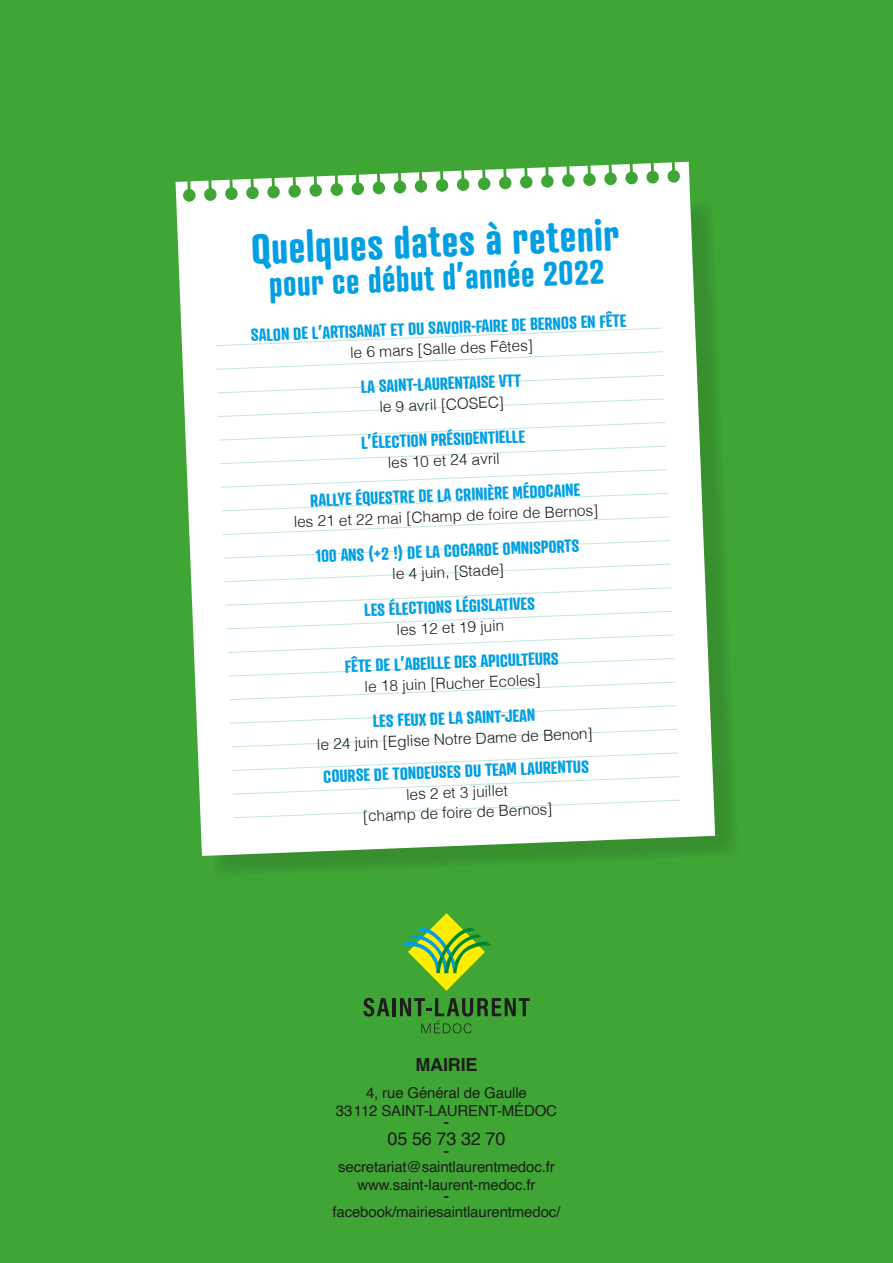
<style>
.page{position:relative;width:893px;height:1263px;background:#3fa535}
.page>*{position:absolute;margin:0;border:0;box-sizing:border-box;transform-origin:0 0}
.t1{font:700 40.95px "Atrament";color:#009fe3}
.t2{font:700 33px "Atrament";color:#009fe3}
.t3{font:18px/16.5px "Helvetica";letter-spacing:-.01em;color:#1d1d1b;text-align:center}
.t4{font:700 18px "Helvetica";letter-spacing:-.01em;color:#1d1d1b}
.t5{font:700 17.1px "Atrament";color:#009fe3}
.t6{font:300 15.3px/20.2px "Helvetica";color:#1d1d1b;text-align:center}
.t7{font:15px/18px "Helvetica";letter-spacing:-.01em;color:#1d1d1b;text-align:center}
</style>
<div class="page">
<svg style="left:363px;top:998px;width:26px;height:18px"></svg>
<hr style="left:392px;top:998px;width:3px;height:18px;background:#1d1d1b">
<svg style="left:400px;top:998px;width:130px;height:35px"></svg>
<svg style="left:401px;top:913px;width:90px;height:78px"></svg>
<svg style="left:218px;top:380px;width:515px;height:491px;fill:#3b9a31"></svg>
<svg style="left:176px;top:162px;width:539px;height:694px;background:#d5e9d3"></svg>
<svg style="left:215px;top:327px;width:466px;height:491px;background:#fcfdfd"></svg>
<h1 class="t1" style="left:250px;top:223px;width:370px;rotate:-2deg">Quelques dates à retenir</h1>
<h2 class="t2" style="left:268px;top:263px;width:337px;rotate:-2deg">pour ce début d’année 2022</h2>
<p class="t5" style="left:251px;top:323px;width:377px;rotate:-2deg">SALON DE L’ARTISANAT ET DU SAVOIR-FAIRE DE BERNOS EN FÊTE</p>
<p class="t6" style="left:350px;top:341px;width:184px;rotate:-2deg">le 6 mars [Salle des Fêtes]</p>
<p class="t5" style="left:360px;top:375px;width:162px;rotate:-2deg">LA SAINT-LAURENTAISE VTT</p>
<p class="t6" style="left:379px;top:395px;width:126px;rotate:-2deg">le 9 avril [COSEC]</p>
<p class="t5" style="left:361px;top:431px;width:165px;rotate:-2deg">L’ÉLECTION PRÉSIDENTIELLE</p>
<p class="t6" style="left:388px;top:451px;width:113px;rotate:-2deg">les 10 et 24 avril</p>
<p class="t5" style="left:310px;top:489px;width:271px;rotate:-2deg">RALLYE ÉQUESTRE DE LA CRINIÈRE MÉDOCAINE</p>
<p class="t6" style="left:293px;top:510px;width:306px;rotate:-2deg">les 21 et 22 mai [Champ de foire de Bernos]</p>
<p class="t5" style="left:315px;top:544px;width:265px;rotate:-2deg">100 ANS (+2 !) DE LA COCARDE OMNISPORTS</p>
<p class="t6" style="left:392px;top:562px;width:113px;rotate:-2deg">le 4 juin, [Stade]</p>
<p class="t5" style="left:364px;top:598px;width:172px;rotate:-2deg">LES ÉLECTIONS LÉGISLATIVES</p>
<p class="t6" style="left:396px;top:618px;width:109px;rotate:-2deg">les 12 et 19 juin</p>
<p class="t5" style="left:344px;top:655px;width:216px;rotate:-2deg">FÊTE DE L’ABEILLE DES APICULTEURS</p>
<p class="t6" style="left:364px;top:675px;width:177px;rotate:-2deg">le 18 juin [Rucher Ecoles]</p>
<p class="t5" style="left:373px;top:710px;width:164px;rotate:-2deg">LES FEUX DE LA SAINT-JEAN</p>
<p class="t6" style="left:317px;top:733px;width:277px;rotate:-2deg">le 24 juin [Eglise Notre Dame de Benon]</p>
<p class="t5" style="left:323px;top:765px;width:267px;rotate:-2deg">COURSE DE TONDEUSES DU TEAM LAURENTUS</p>
<p class="t6" style="left:362px;top:784px;width:191px;rotate:-2deg">les 2 et 3 juillet<br>[champ de foire de Bernos]</p>
<p class="t4" style="left:415px;top:1054px;width:64px">MAIRIE</p>
<p class="t7" style="left:336px;top:1084px;width:223px">4, rue Général de Gaulle<br>33112 SAINT-LAURENT-MÉDOC</p>
<p class="t3" style="left:388px;top:1114px;width:119px">-<br>05 56 73 32 70</p>
<p class="t3" style="left:443px;top:1143px;width:7px">-</p>
<p class="t7" style="left:338px;top:1158px;width:218px">secretariat@saintlaurentmedoc.fr www.saint-laurent-medoc.fr</p>
<p class="t3" style="left:443px;top:1188px;width:7px">-</p>
<p class="t7" style="left:333px;top:1203px;width:229px">facebook/mairiesaintlaurentmedoc/</p>
</div>
